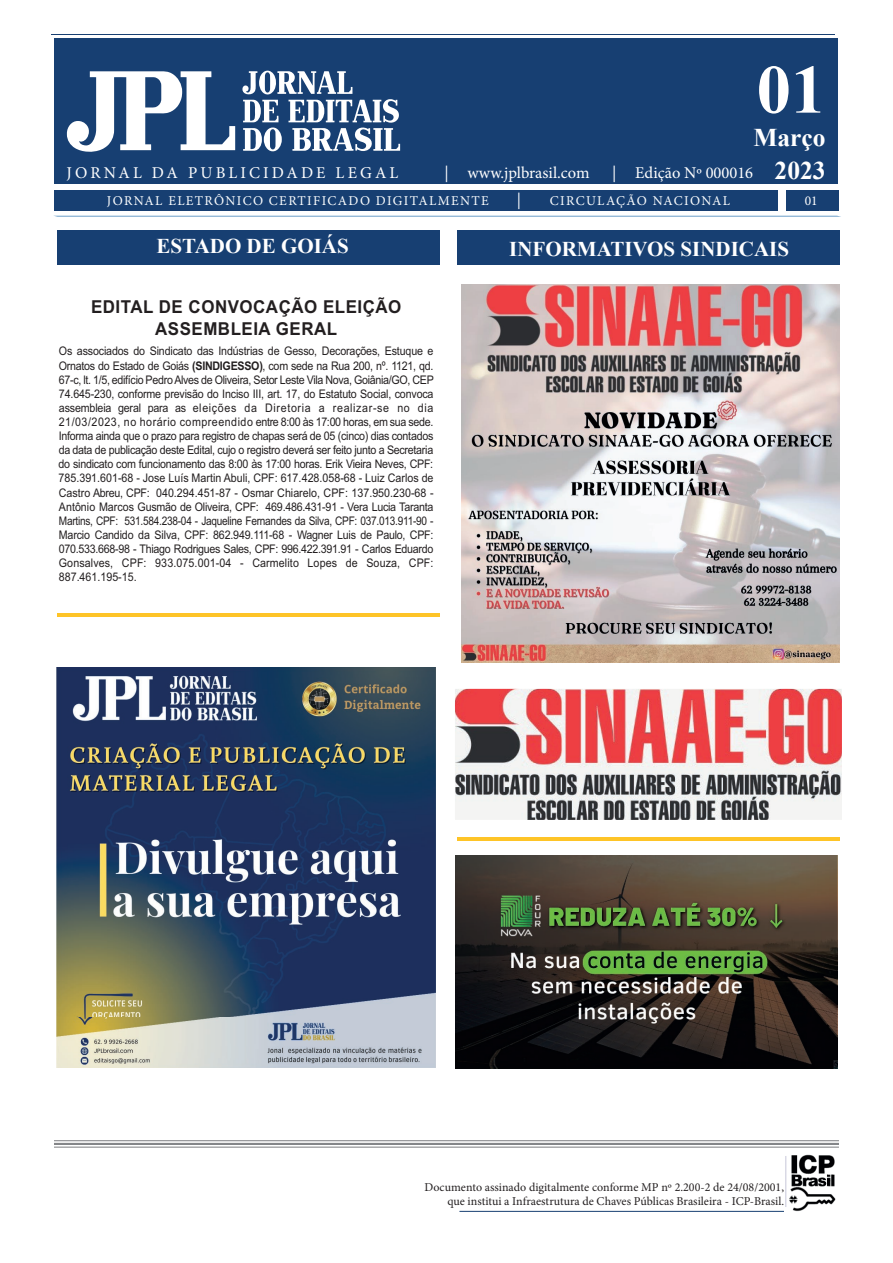
<style>
.page{position:relative;width:893px;height:1263px;background:#fff}
.page>*{position:absolute;margin:0;border:0;box-sizing:border-box;transform-origin:0 0}
.t1{font:700 69px "Times New Roman";color:#fff}
.t2{font:700 25.5px "Times New Roman";color:#fff}
.t3{font:700 21px "Times New Roman";color:#fff}
.t4{font:700 17.85px/21.8px "Arial";letter-spacing:.03em;color:#231f20;text-align:center;scale:.95 1}
.t5{font:16.5px "Minion Pro";letter-spacing:.01em;color:#fff}
.t6{font:16.5px "Minion Pro";letter-spacing:.19em;color:#fff}
.t7{font:16.5px "Minion Pro";color:#fbfdfe}
.t8{font:13.5px "Minion Pro";letter-spacing:.1em;color:#fbfdfe}
.t9{font:13.5px "Minion Pro";color:#fff}
.t10{font:12px/14.4px "Minion Pro";color:#231f20;text-align:right}
.t11{font:11.85px/14.1px "Arial";letter-spacing:.01em;color:#231f20;text-align:justify;scale:.9 1}
.s1{font-family:"Times New Roman";font-weight:700;font-size:25.5px}
.s2{font-weight:700}
</style>
<div class="page">
<div style="left:54px;top:38px;width:784px;height:146px;background:#173f72"></div>
<div style="left:57px;top:231px;width:382px;height:34px;background:#173f72"></div>
<hr style="left:52px;top:35px;width:783px;height:1px;background:#173f72">
<div style="left:786px;top:190px;width:53px;height:21px;background:#173f72"></div>
<div style="left:54px;top:190px;width:723px;height:21px;background:#173f72"></div>
<svg style="left:55px;top:216px;width:786px;height:1px"></svg>
<hr style="left:57px;top:614px;width:382px;height:3px;background:#fec427">
<hr style="left:457px;top:838px;width:383px;height:3px;background:#fec427">
<svg style="left:67px;top:71px;width:168px;height:81px"></svg>
<svg style="left:242px;top:70px;width:158px;height:82px"></svg>
<hr style="left:54px;top:1140px;width:785px;height:1px;background:#848689">
<hr style="left:54px;top:1143px;width:785px;height:2px;background:#848689">
<hr style="left:54px;top:1146px;width:785px;height:2px;background:#848689">
<hr style="left:459px;top:1211px;width:380px;height:1px;background:#173f72">
<img style="left:784px;top:1154px;width:55px;height:58px">
<hr style="left:786px;top:1156px;width:1px;height:51px;background:#c7c7d9">
<img style="left:57px;top:668px;width:379px;height:399px">
<div style="left:457px;top:231px;width:383px;height:34px;background:#173f72"></div>
<img style="left:461px;top:284px;width:379px;height:379px">
<img style="left:456px;top:690px;width:384px;height:128px">
<div style="left:453px;top:687px;width:390px;height:134px;border:2px solid #fff"></div>
<img style="left:455px;top:856px;width:382px;height:212px">
<h1 class="t1" style="left:757px;top:40px;width:71px">01</h1>
<h2 class="t2" style="left:753px;top:119px;width:74px">Março</h2>
<h3 class="t6" style="left:67px;top:162px;width:333px">JORNAL DA PUBLICIDADE LEGAL</h3>
<h3 class="t5" style="left:444px;top:162px;width:147px">| www.jplbrasil.com</h3>
<h3 class="t5" style="left:612px;top:162px;width:215px">| Edição Nº 000016 <span class="s1">2023</span></h3>
<p class="t8" style="left:107px;top:192px;width:383px">JORNAL ELETRÔNICO CERTIFICADO DIGITALMENTE</p>
<h3 class="t7" style="left:517px;top:189px;width:6px">|</h3>
<p class="t8" style="left:550px;top:192px;width:182px">CIRCULAÇÃO NACIONAL</p>
<p class="t9" style="left:805px;top:192px;width:14px">01</p>
<h3 class="t3" style="left:157px;top:231px;width:194px">ESTADO DE GOIÁS</h3>
<h3 class="t4" style="left:91px;top:296px;width:328px">EDITAL DE CONVOCAÇÃO ELEIÇÃO<br>ASSEMBLEIA GERAL</h3>
<p class="t11" style="left:59px;top:344px;width:418px">Os associados do Sindicato das Indústrias de Gesso, Decorações, Estuque e Ornatos do Estado de Goiás <span class="s2">(SINDIGESSO)</span>, com sede na Rua 200, nº. 1121, qd.<br>67-c, lt. 1/5, edifício Pedro Alves de Oliveira, Setor Leste Vila Nova, Goiânia/GO, CEP 74.645-230, conforme previsão do Inciso III, art. 17, do Estatuto Social, convoca assembleia geral para as eleições da Diretoria a realizar-se no dia 21/03/2023, no horário compreendido entre 8:00 às 17:00 horas, em sua sede.<br>Informa ainda que o prazo para registro de chapas será de 05 (cinco) dias contados da data de publicação deste Edital, cujo o registro deverá ser feito junto a Secretaria do sindicato com funcionamento das 8:00 às 17:00 horas. Erik Vieira Neves, CPF:<br>785.391.601-68 - Jose Luís Martin Abuli, CPF: 617.428.058-68 - Luiz Carlos de Castro Abreu, CPF: 040.294.451-87 - Osmar Chiarelo, CPF: 137.950.230-68 - Antônio Marcos Gusmão de Oliveira, CPF: 469.486.431-91 - Vera Lucia Taranta Martins, CPF: 531.584.238-04 - Jaqueline Fernandes da Silva, CPF: 037.013.911-90 - Marcio Candido da Silva, CPF: 862.949.111-68 - Wagner Luis de Paulo, CPF:<br>070.533.668-98 - Thiago Rodrigues Sales, CPF: 996.422.391.91 - Carlos Eduardo Gonsalves, CPF: 933.075.001-04 - Carmelito Lopes de Souza, CPF:<br>887.461.195-15.</p>
<h3 class="t3" style="left:509px;top:233px;width:281px">INFORMATIVOS SINDICAIS</h3>
<p class="t10" style="left:424px;top:1179px;width:361px">Documento assinado digitalmente conforme MP nº 2.200-2 de 24/08/2001, que institui a Infraestrutura de Chaves Públicas Brasileira - ICP-Brasil.</p>
</div>
